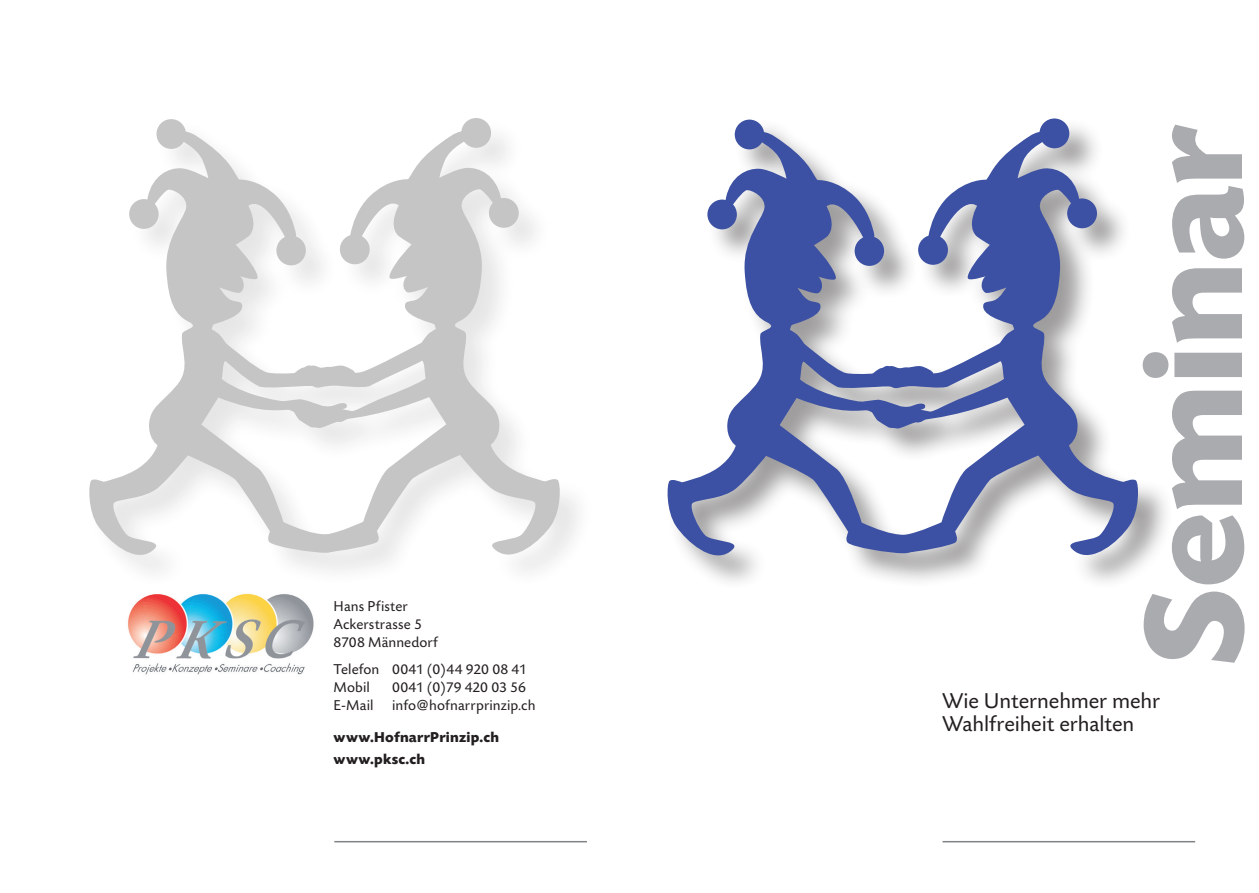
<style>
.page{position:relative;width:1259px;height:893px;background:#fff}
.page>*{position:absolute;margin:0;border:0;box-sizing:border-box;transform-origin:0 0}
.t1{font:700 145.8px "Today SB";letter-spacing:-.005em;color:#aaabaf}
.t2{font:22.5px/22.5px "Today SB";letter-spacing:-.005em;color:#231f20}
.t3{font:15px/18px "Today SB";letter-spacing:.005em;color:#231f20}
.t4{font:700 15px/22.2px "Today SB";letter-spacing:.015em;color:#231f20}
</style>
<div class="page">
<div style="left:666px;top:117px;width:507px;height:473px;background:#231f20;opacity:.44"></div>
<div style="left:734px;top:120px;width:30px;height:29px;background:#3c51a3;border-radius:50%"></div>
<svg style="left:667px;top:129px;width:190px;height:426px"></svg>
<div style="left:1039px;top:119px;width:30px;height:29px;background:#3c51a3;border-radius:50%"></div>
<svg style="left:857px;top:129px;width:281px;height:426px"></svg>
<div style="left:88px;top:117px;width:507px;height:473px;background:#231f20;opacity:.44"></div>
<svg style="left:156px;top:119px;width:30px;height:30px"></svg>
<svg style="left:89px;top:129px;width:190px;height:426px"></svg>
<div style="left:461px;top:118px;width:30px;height:30px;background:#c6c5c5;border-radius:50%"></div>
<svg style="left:279px;top:128px;width:281px;height:427px"></svg>
<hr style="left:942px;top:841px;width:253px;height:1px;background:#808285">
<hr style="left:334px;top:841px;width:253px;height:1px;background:#808285">
<img style="left:127px;top:593px;width:187px;height:82px">
<p class="t3" style="left:334px;top:598px;width:106px">Hans Pfister<br>Ackerstrasse 5<br>8708 Männedorf</p>
<p class="t3" style="left:334px;top:661px;width:195px">Telefon 0041 (0)44 920 08 41<br>Mobil</p>
<p class="t3" style="left:334px;top:679px;width:203px;text-indent:58px">0041 (0)79 420 03 56<br>E-Mail info@hofnarrprinzip.ch</p>
<p class="t4" style="left:334px;top:726px;width:167px">www.HofnarrPrinzip.ch www.pksc.ch</p>
<h1 class="t1" style="left:1116px;top:665px;width:542px;rotate:-90deg">Seminar</h1>
<h2 class="t2" style="left:942px;top:691px;width:219px">Wie Unternehmer mehr<br>Wahlfreiheit erhalten</h2>
</div>
